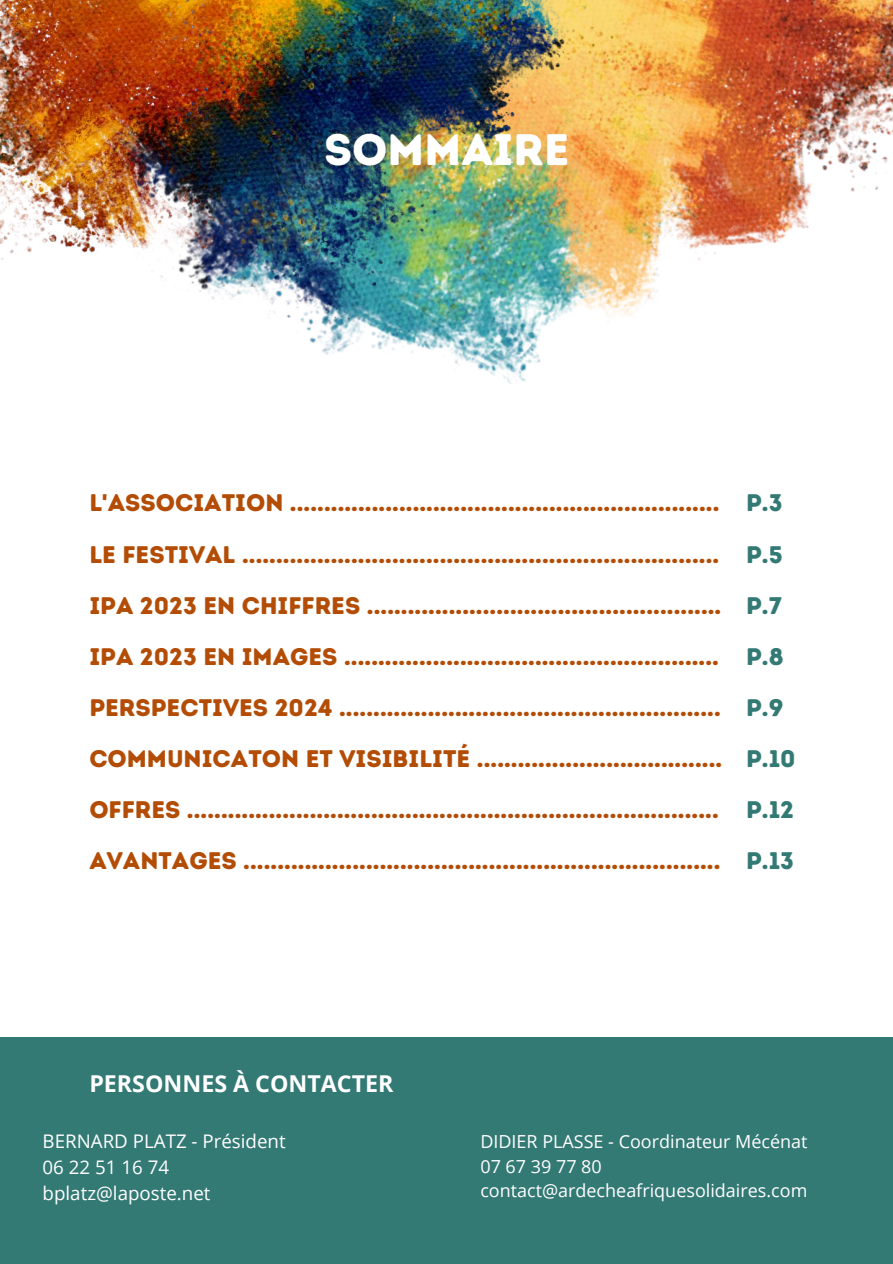
<style>
.page{position:relative;width:893px;height:1264px;background:#fff}
.page>*{position:absolute;margin:0;border:0;box-sizing:border-box;transform-origin:0 0}
.t1{font:44.1px "Intro Rust Base";color:#fff}
.t2{font:24px/51px "Intro Rust Base";color:#b34c04;text-align:justify}
.t3{font:24px "Intro Rust Base";color:#337974}
.t4{font:700 23.25px "Open Sans";color:#fff}
.t5{font:18.75px/25.8px "Open Sans";color:#fff}
.t6{font:18px/24.8px "Open Sans";color:#fff}
.s1{color:#337974}
</style>
<div class="page">
<img style="left:322px;top:0;width:570px;height:384px">
<img style="left:0;top:0;width:580px;height:343px">
<div style="left:0;top:1037px;width:892px;height:226px;background:#337974"></div>
<h1 class="t1" style="left:324px;top:123px;width:247px">SOMMAIRE</h1>
<p class="t2" style="left:89px;top:477px;width:633px">L'ASSOCIATION ...............................................................<br>LE FESTIVAL ......................................................................<br>IPA 2023 EN CHIFFRES ....................................................<br>IPA 2023 EN IMAGES .......................................................</p>
<p class="t3" style="left:746px;top:488px;width:38px">P.3</p>
<p class="t3" style="left:746px;top:539px;width:38px">P.5</p>
<p class="t3" style="left:746px;top:590px;width:37px">P.7</p>
<p class="t3" style="left:746px;top:642px;width:39px">P.8</p>
<p class="t2" style="left:89px;top:681px;width:695px">PERSPECTIVES 2024 ........................................................ <span class="s1">P.9</span></p>
<p class="t2" style="left:89px;top:732px;width:707px">COMMUNICATON ET VISIBILITÉ .................................... <span class="s1">P.10</span></p>
<p class="t2" style="left:89px;top:783px;width:706px">OFFRES .............................................................................. <span class="s1">P.12</span></p>
<p class="t2" style="left:89px;top:834px;width:706px">AVANTAGES ...................................................................... <span class="s1">P.13</span></p>
<p class="t4" style="left:89px;top:1067px;width:306px">PERSONNES À CONTACTER</p>
<p class="t5" style="left:43px;top:1128px;width:244px">BERNARD PLATZ - Président<br>06 22 51 16 74 bplatz@laposte.net</p>
<p class="t6" style="left:480px;top:1128px;width:328px">DIDIER PLASSE - Coordinateur Mécénat<br>07 67 39 77 80 contact@ardecheafriquesolidaires.com</p>
</div>
